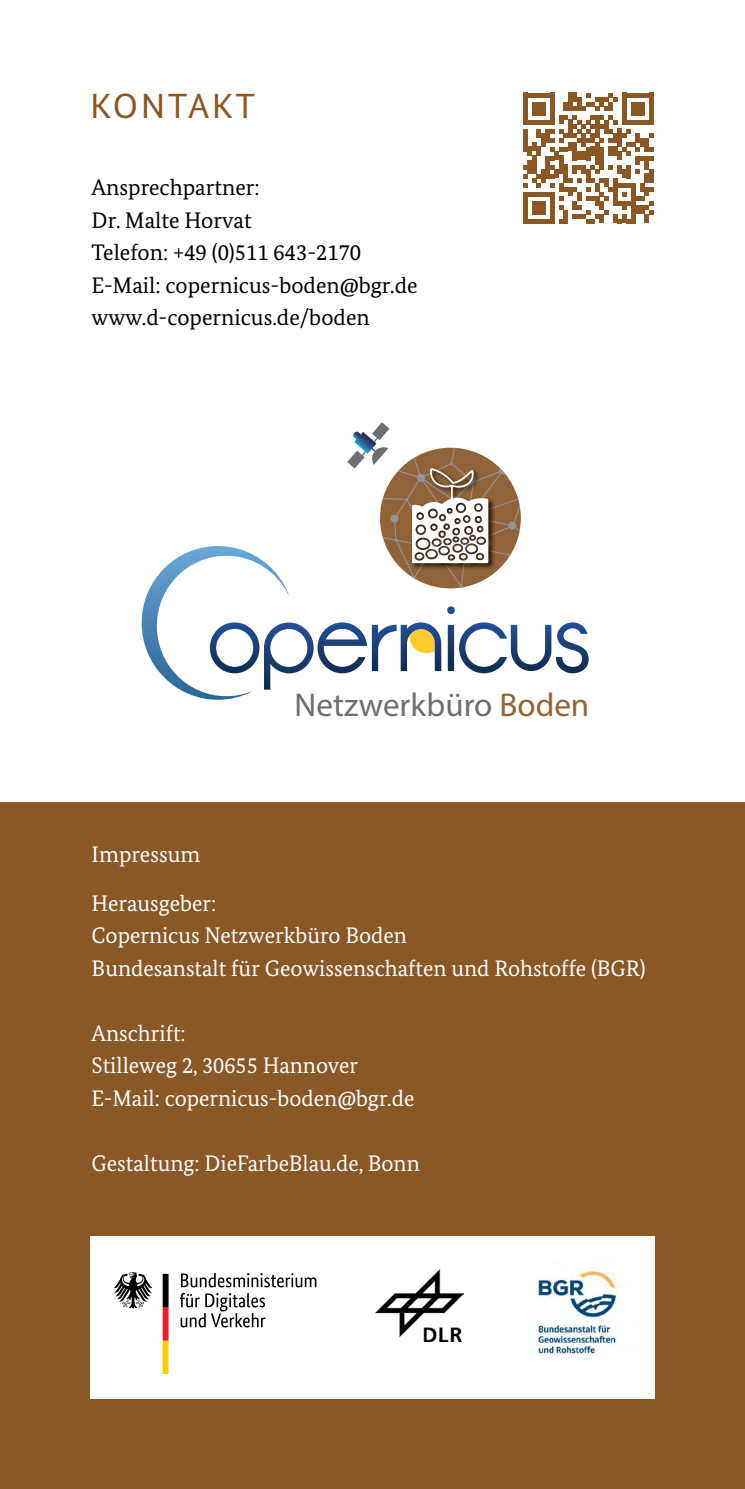
<style>
.page{position:relative;width:745px;height:1489px;background:#fff}
.page>*{position:absolute;margin:0;border:0;box-sizing:border-box;transform-origin:0 0}
.t1{font:35px "Bundes Sans";letter-spacing:.07em;color:#8b5724}
.t2{font:33px "Myriad Pro";color:#6d6e71}
.t3{font:22.5px/32.5px "Bundes Serif";color:#fff}
.t4{font:22.5px/32.5px "Bundes Serif";color:#000}
.s1{color:#916338}
</style>
<div class="page">
<div style="left:0;top:802px;width:744px;height:686px;background:#8b5724"></div>
<svg style="left:523px;top:93px;width:130px;height:130px"></svg>
<div style="left:90px;top:1236px;width:564px;height:162px;background:#fff"></div>
<svg style="left:180px;top:1273px;width:136px;height:54px"></svg>
<svg style="left:113px;top:1272px;width:39px;height:36px"></svg>
<svg style="left:163px;top:1273px;width:5px;height:100px"></svg>
<img style="left:375px;top:1269px;width:88px;height:72px">
<img style="left:536px;top:1267px;width:83px;height:89px">
<svg style="left:142px;top:422px;width:446px;height:277px"></svg>
<h1 class="t1" style="left:90px;top:86px;width:166px">KONTAKT</h1>
<p class="t4" style="left:92px;top:171px;width:327px">Ansprechpartner:<br>Dr. Malte Horvat<br>Telefon: +49 (0)511 643-2170<br>E-Mail: copernicus-boden@bgr.de www.d-copernicus.de/boden</p>
<h2 class="t2" style="left:294px;top:685px;width:296px">Netzwerkbüro <span class="s1">Boden</span></h2>
<p class="t3" style="left:92px;top:829px;width:126px;line-height:48.8px">Impressum<br>Herausgeber:</p>
<p class="t3" style="left:92px;top:918px;width:555px">Copernicus Netzwerkbüro Boden<br>Bundesanstalt für Geowissenschaften und Rohstoffe (BGR)</p>
<p class="t3" style="left:92px;top:1016px;width:324px">Anschrift:<br>Stilleweg 2, 30655 Hannover<br>E-Mail: copernicus-boden@bgr.de</p>
<p class="t3" style="left:92px;top:1146px;width:329px">Gestaltung: DieFarbeBlau.de, Bonn</p>
</div>
